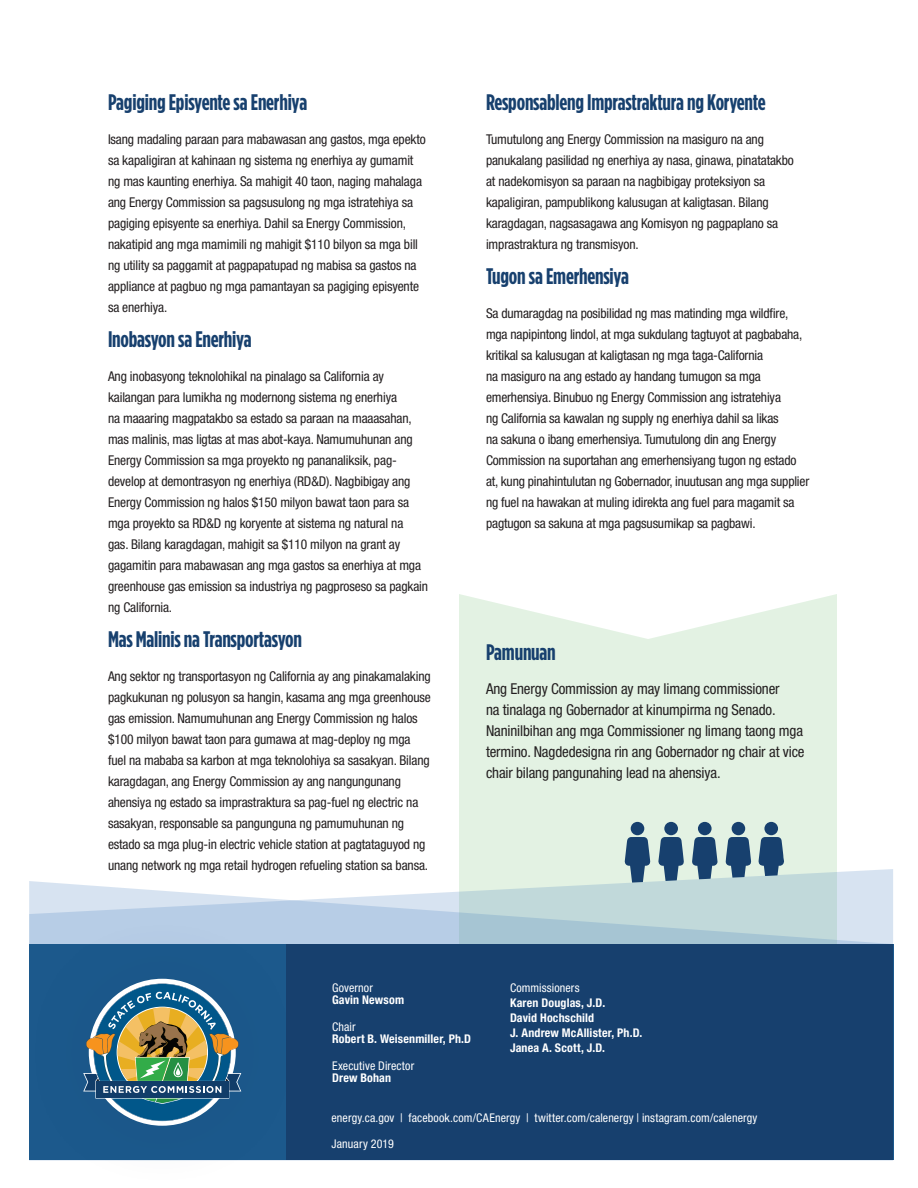
<style>
.page{position:relative;width:918px;height:1188px;background:#fff}
.page>*{position:absolute;margin:0;border:0;box-sizing:border-box;transform-origin:0 0}
.t1{font:700 condensed 22.5px "Gotham HTF";letter-spacing:-.01em;color:#17406e}
.t2{font:condensed 15px/21px "Helvetica Neue LT Std";letter-spacing:-.01em;color:#231f20}
.t3{font:condensed 13.5px/21px "Helvetica Neue LT Std";letter-spacing:-.01em;color:#231f20}
.Stack___Credits{font:700 condensed 12px/15px "Helvetica Neue LT Std";letter-spacing:.015em;color:#fff}
.Stack___Credits-2{font:condensed 12px/12px "Helvetica Neue LT Std";letter-spacing:.01em;color:#fff}
.s1{font-weight:400}
.s2{font-weight:700}
</style>
<div class="page">
<svg style="left:459px;top:594px;width:378px;height:275px;background:#e5f3e5"></svg>
<svg style="left:758px;top:837px;width:27px;height:32px"></svg>
<svg style="left:692px;top:837px;width:26px;height:32px"></svg>
<svg style="left:658px;top:837px;width:26px;height:32px"></svg>
<svg style="left:625px;top:837px;width:25px;height:32px"></svg>
<svg style="left:726px;top:837px;width:25px;height:32px"></svg>
<div style="left:698px;top:822px;width:14px;height:13px;background:#17406e;border-radius:50%"></div>
<div style="left:664px;top:822px;width:14px;height:13px;background:#17406e;border-radius:50%"></div>
<div style="left:732px;top:822px;width:13px;height:13px;background:#17406e;border-radius:50%"></div>
<div style="left:764px;top:822px;width:14px;height:13px;background:#17406e;border-radius:50%"></div>
<div style="left:631px;top:822px;width:13px;height:13px;background:#17406e;border-radius:50%"></div>
<svg style="left:29px;top:869px;width:864px;height:75px"></svg>
<div style="left:22px;top:912px;width:281px;height:276px;background:#17406e;opacity:.19"></div>
<div style="left:286px;top:944px;width:607px;height:216px;background:#17406e"></div>
<svg style="left:83px;top:983px;width:158px;height:139px;background:#5b7d7f"></svg>
<p class="t1" style="left:108px;top:89px;width:201px">Pagiging Episyente sa Enerhiya</p>
<p class="t3" style="left:108px;top:129px;width:319px">Isang madaling paraan para mabawasan ang gastos, mga epekto sa kapaligiran at kahinaan ng sistema ng enerhiya ay gumamit ng mas kaunting enerhiya. Sa mahigit 40 taon, naging mahalaga ang Energy Commission sa pagsusulong ng mga istratehiya sa pagiging episyente sa enerhiya. Dahil sa Energy Commission, nakatipid ang mga mamimili ng mahigit $110 bilyon sa mga bill ng utility sa paggamit at pagpapatupad ng mabisa sa gastos na appliance at pagbuo ng mga pamantayan sa pagiging episyente sa enerhiya.</p>
<p class="t1" style="left:108px;top:326px;width:145px">Inobasyon sa Enerhiya</p>
<p class="t3" style="left:108px;top:366px;width:322px">Ang inobasyong teknolohikal na pinalago sa California ay kailangan para lumikha ng modernong sistema ng enerhiya<br>na maaaring magpatakbo sa estado sa paraan na maaasahan, mas malinis, mas ligtas at mas abot-kaya. Namumuhunan ang Energy Commission sa mga proyekto ng pananaliksik, pag&shy;develop at demontrasyon ng enerhiya (RD&amp;D). Nagbibigay ang Energy Commission ng halos $150 milyon bawat taon para sa mga proyekto sa RD&amp;D ng koryente at sistema ng natural na<br>gas. Bilang karagdagan, mahigit sa $110 milyon na grant ay gagamitin para mabawasan ang mga gastos sa enerhiya at mga greenhouse gas emission sa industriya ng pagproseso sa pagkain ng California.</p>
<p class="t1" style="left:108px;top:626px;width:196px">Mas Malinis na Transportasyon</p>
<p class="t3" style="left:108px;top:666px;width:324px">Ang sektor ng transportasyon ng California ay ang pinakamalaking pagkukunan ng polusyon sa hangin, kasama ang mga greenhouse gas emission. Namumuhunan ang Energy Commission ng halos $100 milyon bawat taon para gumawa at mag-deploy ng mga fuel na mababa sa karbon at mga teknolohiya sa sasakyan. Bilang karagdagan, ang Energy Commission ay ang nangungunang ahensiya ng estado sa imprastraktura sa pag-fuel ng electric na sasakyan, responsable sa pangunguna ng pamumuhunan ng estado sa mga plug-in electric vehicle station at pagtataguyod ng unang network ng mga retail hydrogen refueling station sa bansa.</p>
<p class="t1" style="left:486px;top:89px;width:281px">Responsableng Imprastraktura ng Koryente</p>
<p class="t3" style="left:486px;top:129px;width:309px">Tumutulong ang Energy Commission na masiguro na ang panukalang pasilidad ng enerhiya ay nasa, ginawa, pinatatakbo at nadekomisyon sa paraan na nagbibigay proteksiyon sa kapaligiran, pampublikong kalusugan at kaligtasan. Bilang karagdagan, nagsasagawa ang Komisyon ng pagpaplano sa imprastraktura ng transmisyon.</p>
<p class="t1" style="left:486px;top:263px;width:145px">Tugon sa Emerhensiya</p>
<p class="t3" style="left:486px;top:303px;width:325px">Sa dumaragdag na posibilidad ng mas matinding mga wildfire, mga napipintong lindol, at mga sukdulang tagtuyot at pagbabaha, kritikal sa kalusugan at kaligtasan ng mga taga-California<br>na masiguro na ang estado ay handang tumugon sa mga emerhensiya. Binubuo ng Energy Commission ang istratehiya<br>ng California sa kawalan ng supply ng enerhiya dahil sa likas<br>na sakuna o ibang emerhensiya. Tumutulong din ang Energy Commission na suportahan ang emerhensiyang tugon ng estado at, kung pinahintulutan ng Gobernador, inuutusan ang mga supplier ng fuel na hawakan at muling idirekta ang fuel para magamit sa pagtugon sa sakuna at mga pagsusumikap sa pagbawi.</p>
<p class="t1" style="left:486px;top:639px;width:71px">Pamunuan</p>
<p class="t2" style="left:486px;top:678px;width:320px">Ang Energy Commission ay may limang commissioner<br>na tinalaga ng Gobernador at kinumpirma ng Senado.<br>Naninilbihan ang mga Commissioner ng limang taong mga termino. Nagdedesigna rin ang Gobernador ng chair at vice chair bilang pangunahing lead na ahensiya.</p>
<p class="Stack___Credits" style="left:332px;top:981px;width:74px;line-height:12px"><span class="s1">Governor<br></span>Gavin Newsom</p>
<p class="Stack___Credits" style="left:332px;top:1020px;width:141px;line-height:12px"><span class="s1">Chair<br></span>Robert B. Weisenmiller, Ph.D</p>
<p class="Stack___Credits-2" style="left:332px;top:1059px;width:84px">Executive Director<br><span class="s2">Drew Bohan</span></p>
<p class="Stack___Credits" style="left:510px;top:980px;width:134px"><span class="s1">Commissioners<br></span>Karen Douglas, J.D.<br>David Hochschild<br>J. Andrew McAllister, Ph.D.<br>Janea A. Scott, J.D.</p>
<p class="Stack___Credits-2" style="left:332px;top:1111px;width:427px">energy.ca.gov | facebook.com/CAEnergy | twitter.com/calenergy | instagram.com/calenergy</p>
<p class="Stack___Credits-2" style="left:332px;top:1138px;width:64px">January 2019</p>
</div>
